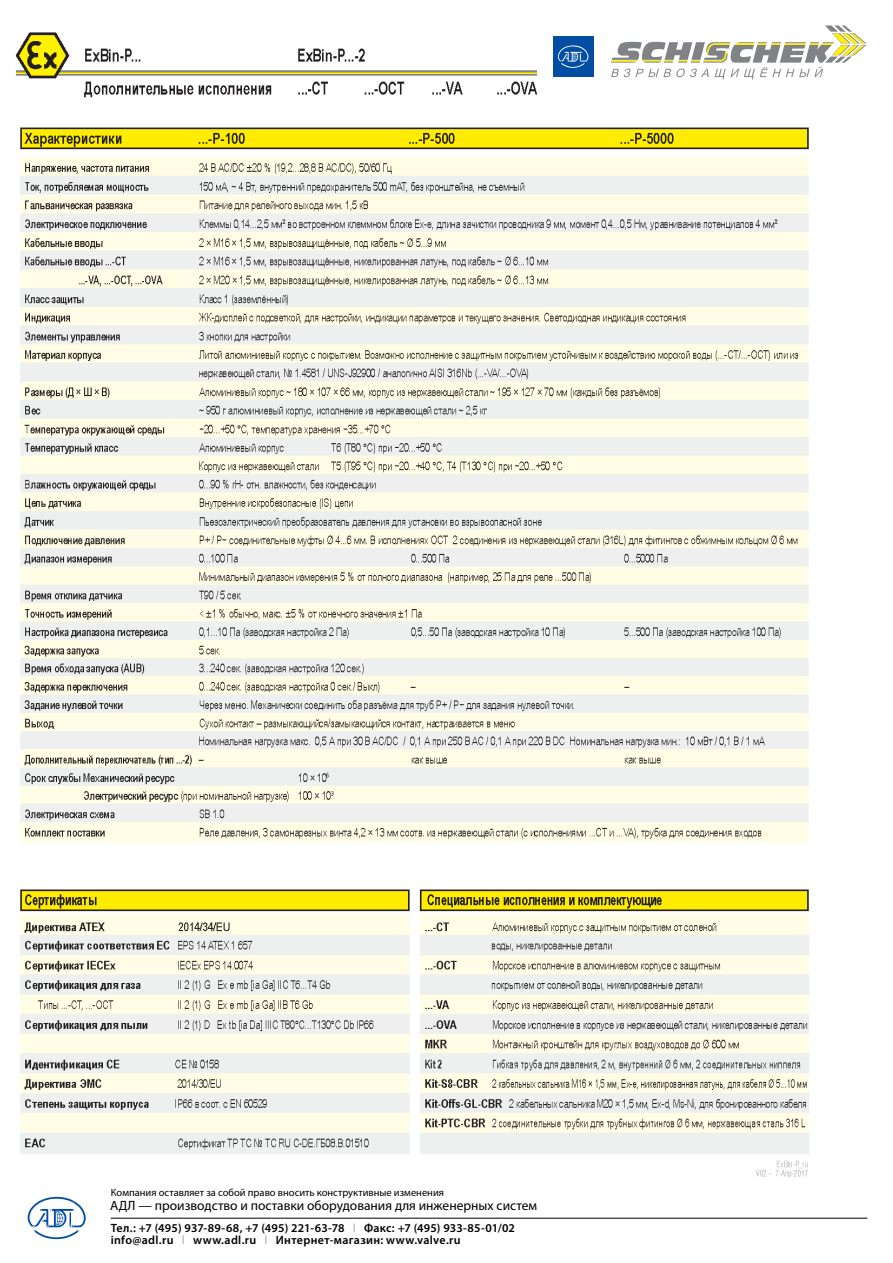
<style>
.page{position:relative;width:893px;height:1263px;background:#fff}
.page>*{position:absolute;margin:0;border:0;box-sizing:border-box;transform-origin:0 0}
.t1{font:13.5px "Myriad Pro";color:#000}
.t2{font:600 12px/12.9px "Myriad Pro";letter-spacing:.025em;color:#000}
.t3{font:10.5px "Myriad Pro";color:#000}
.s1{color:#bcbec0}
</style>
<div class="page">
<img style="left:15px;top:32px;width:794px;height:1146px">
<svg style="left:28px;top:1197px;width:58px;height:42px"></svg>
<hr style="left:111px;top:1218px;width:756px;height:1px;background:#000">
<div style="left:538px;top:0;width:355px;height:104px;background:#fff"></div>
<svg style="left:611px;top:26px;width:255px;height:53px"></svg>
<div style="left:553px;top:36px;width:41px;height:41px;background:#034ea2"></div>
<svg style="left:558px;top:45px;width:30px;height:23px"></svg>
<p class="t3" style="left:111px;top:1186px;width:335px">Компания оставляет за собой право вносить конструктивные изменения</p>
<p class="t1" style="left:110px;top:1197px;width:428px">АДЛ — производство и поставки оборудования для инженерных систем</p>
<p class="t2" style="left:111px;top:1221px;width:406px">Тел.: +7 (495) 937-89-68, +7 (495) 221-63-78 <span class="s1">l</span> Факс: +7 (495) 933-85-01/02 info@adl.ru <span class="s1">l</span> www.adl.ru <span class="s1">l</span> Интернет-магазин: www.valve.ru</p>
</div>
